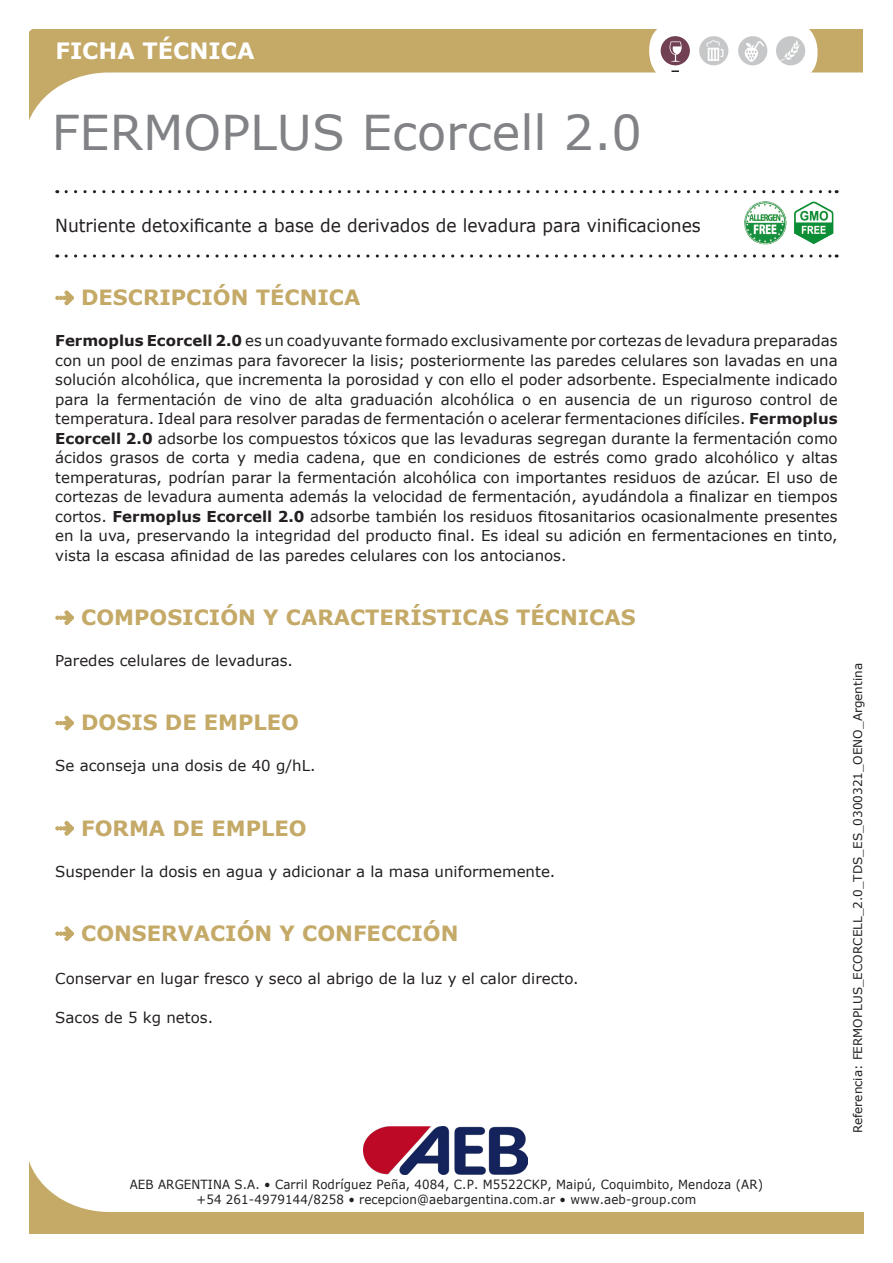
<style>
.page{position:relative;width:893px;height:1263px;background:#fff}
.page>*{position:absolute;margin:0;border:0;box-sizing:border-box;transform-origin:0 0}
.t1{font:48px "Verdana";color:#808285}
.t2{font:700 22.5px "Verdana";color:#fff}
.t3{font:700 21px "Verdana";color:#c4a967}
.t4{font:18px "Verdana";color:#231f20;scale:.95 1}
.t5{font:15px/19.5px "Verdana";color:#231f20;text-align:justify}
.t6{font:12.6px/15.1px "Verdana";letter-spacing:.01em;color:#231f20;text-align:center;scale:.94 1}
.t7{font:12px "Verdana";color:#231f20}
.s1{font-weight:700}
</style>
<div class="page">
<svg style="left:30px;top:1164px;width:834px;height:69px"></svg>
<svg style="left:66px;top:190px;width:771px;height:3px"></svg>
<svg style="left:66px;top:254px;width:771px;height:4px"></svg>
<svg style="left:29px;top:30px;width:834px;height:91px"></svg>
<div style="left:649px;top:21px;width:167px;height:61px;background:#fff;border-radius:28px"></div>
<div style="left:650px;top:22px;width:167px;height:60px;background:#fff;border-radius:28px"></div>
<svg style="left:671px;top:70px;width:8px;height:2px"></svg>
<div style="left:776px;top:36px;width:29px;height:29px;background:#c6c7c8;border-radius:50%"></div>
<svg style="left:780px;top:40px;width:20px;height:21px"></svg>
<div style="left:738px;top:36px;width:29px;height:29px;background:#c6c7c8;border-radius:50%"></div>
<div style="left:661px;top:36px;width:29px;height:29px;background:#724053;border-radius:50%"></div>
<div style="left:699px;top:36px;width:29px;height:29px;background:#c6c7c8;border-radius:50%"></div>
<svg style="left:706px;top:40px;width:17px;height:21px"></svg>
<svg style="left:670px;top:41px;width:12px;height:21px"></svg>
<svg style="left:745px;top:41px;width:19px;height:21px"></svg>
<img style="left:363px;top:1127px;width:165px;height:48px">
<svg style="left:55px;top:290px;width:19px;height:16px"></svg>
<svg style="left:55px;top:610px;width:19px;height:15px"></svg>
<svg style="left:55px;top:715px;width:19px;height:16px"></svg>
<svg style="left:55px;top:821px;width:19px;height:15px"></svg>
<svg style="left:55px;top:926px;width:19px;height:15px"></svg>
<img style="left:744px;top:202px;width:90px;height:43px">
<h2 class="t2" style="left:55px;top:35px;width:201px">FICHA TÉCNICA</h2>
<p class="t1" style="left:52px;top:100px;width:592px">FERMOPLUS Ecorcell 2.0</p>
<p class="t4" style="left:55px;top:213px;width:681px">Nutriente detoxificante a base de derivados de levadura para vinificaciones</p>
<p class="t3" style="left:81px;top:283px;width:281px">DESCRIPCIÓN TÉCNICA</p>
<p class="t5" style="left:55px;top:331px;width:784px"><span class="s1">Fermoplus Ecorcell 2.0</span> es un coadyuvante formado exclusivamente por cortezas de levadura preparadas con un pool de enzimas para favorecer la lisis; posteriormente las paredes celulares son lavadas en una solución alcohólica, que incrementa la porosidad y con ello el poder adsorbente. Especialmente indicado para la fermentación de vino de alta graduación alcohólica o en ausencia de un riguroso control de temperatura. Ideal para resolver paradas de fermentación o acelerar fermentaciones difíciles. <span class="s1">Fermoplus Ecorcell 2.0</span> adsorbe los compuestos tóxicos que las levaduras segregan durante la fermentación como ácidos grasos de corta y media cadena, que en condiciones de estrés como grado alcohólico y altas temperaturas, podrían parar la fermentación alcohólica con importantes residuos de azúcar. El uso de cortezas de levadura aumenta además la velocidad de fermentación, ayudándola a finalizar en tiempos cortos. <span class="s1">Fermoplus Ecorcell 2.0</span> adsorbe también los residuos fitosanitarios ocasionalmente presentes en la uva, preservando la integridad del producto final. Es ideal su adición en fermentaciones en tinto, vista la escasa afinidad de las paredes celulares con los antocianos.</p>
<p class="t3" style="left:81px;top:602px;width:556px">COMPOSICIÓN Y CARACTERÍSTICAS TÉCNICAS</p>
<p class="t5" style="left:55px;top:651px;width:239px">Paredes celulares de levaduras.</p>
<p class="t3" style="left:81px;top:708px;width:219px">DOSIS DE EMPLEO</p>
<p class="t5" style="left:55px;top:756px;width:262px">Se aconseja una dosis de 40 g/hL.</p>
<p class="t3" style="left:81px;top:813px;width:227px">FORMA DE EMPLEO</p>
<p class="t5" style="left:55px;top:861px;width:502px">Suspender la dosis en agua y adicionar a la masa uniformemente.</p>
<p class="t3" style="left:81px;top:918px;width:379px">CONSERVACIÓN Y CONFECCIÓN</p>
<p class="t5" style="left:55px;top:968px;width:525px">Conservar en lugar fresco y seco al abrigo de la luz y el calor directo.</p>
<p class="t5" style="left:55px;top:1007px;width:159px">Sacos de 5 kg netos.</p>
<p class="t7" style="left:850px;top:1133px;width:472px;rotate:-90deg">Referencia: FERMOPLUS_ECORCELL_2.0_TDS_ES_0300321_OENO_Argentina</p>
<p class="t6" style="left:130px;top:1177px;width:675px">AEB ARGENTINA S.A. • Carril Rodríguez Peña, 4084, C.P. M5522CKP, Maipú, Coquimbito, Mendoza (AR) +54 261-4979144/8258 • recepcion@aebargentina.com.ar • www.aeb-group.com</p>
</div>
